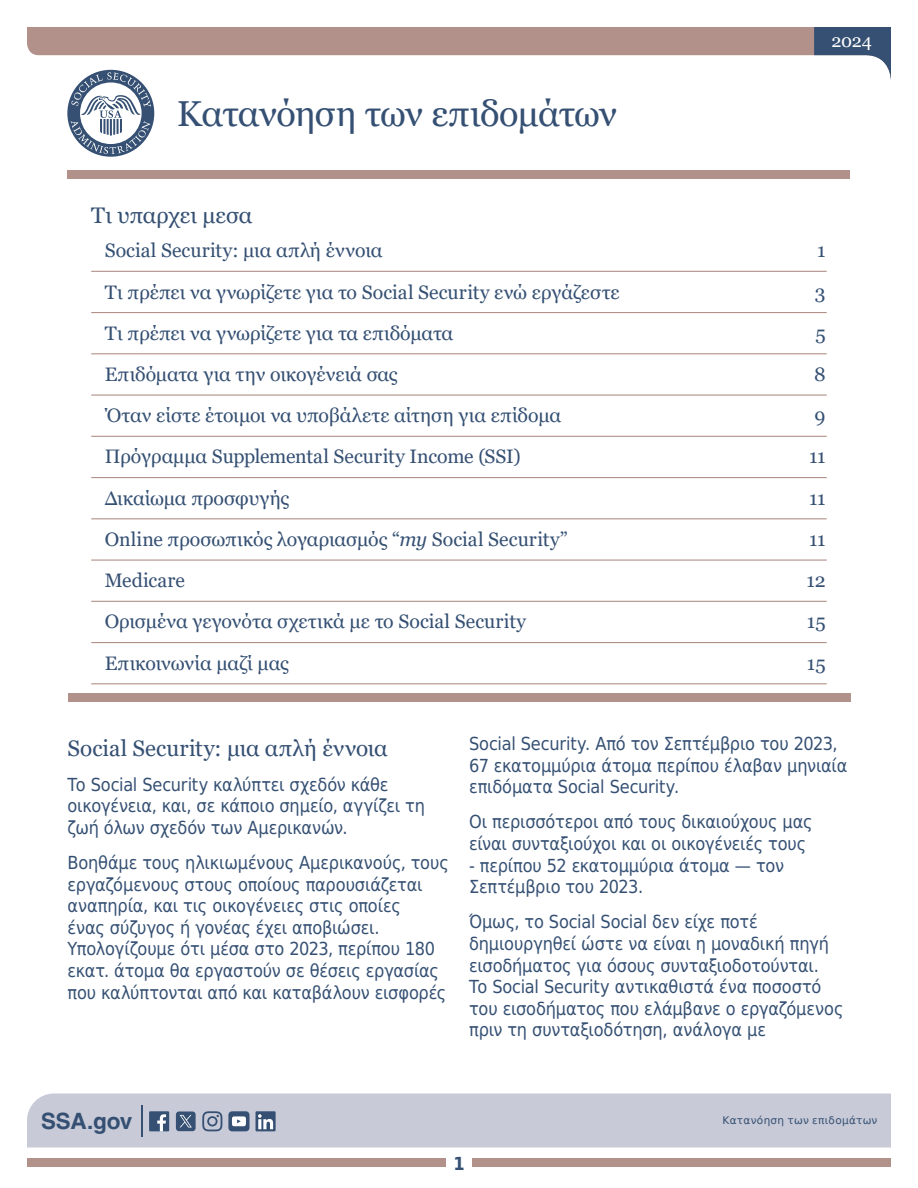
<style>
.page{position:relative;width:918px;height:1188px;background:#fff}
.page>*{position:absolute;margin:0;border:0;box-sizing:border-box;transform-origin:0 0}
.t1{font:36px "Georgia";letter-spacing:-.02em;color:#355073}
.t2{font:22.5px "Georgia";color:#355073}
.t3{font:700 22.5px "Helvetica";letter-spacing:-.015em;color:#355073}
.t4{font:19.5px "Georgia";letter-spacing:-.005em;color:#355073}
.t5{font:18px/21.6px "DejaVu Sans Condensed";letter-spacing:-.01em;color:#355073}
.t6{font:18px "Georgia";color:#fff}
.t7{font:700 18px "DejaVu Sans Condensed";color:#355073}
.t8{font:10.5px "DejaVu Sans";letter-spacing:.025em;color:#355073}
.s1{font-style:italic}
</style>
<div class="page">
<div style="left:27px;top:1159px;width:419px;height:8px;background:#b19189"></div>
<div style="left:472px;top:1159px;width:419px;height:8px;background:#b19189"></div>
<div style="left:27px;top:1094px;width:864px;height:54px;background:#c8cad7"></div>
<hr style="left:141px;top:1105px;width:1px;height:32px;background:#355073">
<svg style="left:27px;top:27px;width:787px;height:45px;fill:#b19189"></svg>
<svg style="left:814px;top:27px;width:77px;height:53px"></svg>
<div style="left:68px;top:171px;width:782px;height:8px;background:#b19189"></div>
<div style="left:68px;top:693px;width:783px;height:9px;background:#b19189"></div>
<svg style="left:67px;top:70px;width:87px;height:87px"></svg>
<svg style="left:71px;top:72px;width:80px;height:82px"></svg>
<div style="left:149px;top:1111px;width:20px;height:20px;background:#355073"></div>
<svg style="left:157px;top:1114px;width:9px;height:17px"></svg>
<div style="left:176px;top:1111px;width:20px;height:20px;background:#355073;border-radius:3px"></div>
<svg style="left:180px;top:1115px;width:12px;height:12px"></svg>
<svg style="left:202px;top:1111px;width:20px;height:20px"></svg>
<svg style="left:228px;top:1111px;width:22px;height:20px"></svg>
<svg style="left:256px;top:1111px;width:20px;height:20px"></svg>
<svg style="left:258px;top:1114px;width:15px;height:15px"></svg>
<hr style="left:91px;top:271px;width:736px;height:1px;background:#b19189">
<hr style="left:91px;top:312px;width:736px;height:1px;background:#b19189">
<hr style="left:91px;top:353px;width:736px;height:1px;background:#b19189">
<hr style="left:91px;top:395px;width:736px;height:1px;background:#b19189">
<hr style="left:91px;top:436px;width:736px;height:1px;background:#b19189">
<hr style="left:91px;top:477px;width:736px;height:1px;background:#b19189">
<hr style="left:91px;top:518px;width:736px;height:1px;background:#b19189">
<hr style="left:91px;top:560px;width:736px;height:1px;background:#b19189">
<hr style="left:91px;top:601px;width:736px;height:1px;background:#b19189">
<hr style="left:91px;top:642px;width:736px;height:1px;background:#b19189">
<hr style="left:91px;top:683px;width:736px;height:1px;background:#b19189">
<h1 class="t1" style="left:177px;top:92px;width:442px">Κατανόηση των επιδομάτων</h1>
<p class="t6" style="left:831px;top:30px;width:42px">2024</p>
<p class="t2" style="left:91px;top:201px;width:163px">Τι υπαρχει μεσα</p>
<p class="t4" style="left:105px;top:239px;width:279px">Social Security: μια απλή έννοια</p>
<p class="t4" style="left:817px;top:239px;width:10px">1</p>
<p class="t4" style="left:105px;top:280px;width:517px">Τι πρέπει να γνωρίζετε για το Social Security ενώ εργάζεστε</p>
<p class="t4" style="left:815px;top:280px;width:12px">3</p>
<p class="t4" style="left:105px;top:321px;width:350px">Τι πρέπει να γνωρίζετε για τα επιδόματα</p>
<p class="t4" style="left:815px;top:321px;width:12px">5</p>
<p class="t4" style="left:105px;top:362px;width:294px">Επιδόματα για την οικογένειά σας</p>
<p class="t4" style="left:814px;top:362px;width:13px">8</p>
<p class="t4" style="left:105px;top:404px;width:458px">Όταν είστε έτοιμοι να υποβάλετε αίτηση για επίδομα</p>
<p class="t4" style="left:815px;top:404px;width:13px">9</p>
<p class="t4" style="left:105px;top:445px;width:418px">Πρόγραμμα Supplemental Security Income (SSI)</p>
<p class="t4" style="left:809px;top:445px;width:18px">11</p>
<p class="t4" style="left:105px;top:486px;width:186px">Δικαίωμα προσφυγής</p>
<p class="t4" style="left:809px;top:486px;width:18px">11</p>
<p class="t4" style="left:105px;top:527px;width:465px">Online προσωπικός λογαριασμός “<span class="s1">my</span> Social Security”</p>
<p class="t4" style="left:809px;top:527px;width:18px">11</p>
<p class="t4" style="left:105px;top:569px;width:82px">Medicare</p>
<p class="t4" style="left:807px;top:569px;width:21px">12</p>
<p class="t4" style="left:105px;top:610px;width:423px">Ορισμένα γεγονότα σχετικά με το Social Security</p>
<p class="t4" style="left:807px;top:610px;width:20px">15</p>
<p class="t4" style="left:105px;top:651px;width:185px">Επικοινωνία μαζί μας</p>
<p class="t4" style="left:807px;top:651px;width:20px">15</p>
<h1 class="t2" style="left:68px;top:734px;width:322px">Social Security: μια απλή έννοια</h1>
<p class="t5" style="left:68px;top:773px;width:359px">Το Social Security καλύπτει σχεδόν κάθε οικογένεια, και, σε κάποιο σημείο, αγγίζει τη ζωή όλων σχεδόν των Αμερικανών.</p>
<p class="t5" style="left:68px;top:851px;width:383px">Βοηθάμε τους ηλικιωμένους Αμερικανούς, τους εργαζόμενους στους οποίους παρουσιάζεται αναπηρία, και τις οικογένειες στις οποίες<br>ένας σύζυγος ή γονέας έχει αποβιώσει.<br>Υπολογίζουμε ότι μέσα στο 2023, περίπου 180 εκατ. άτομα θα εργαστούν σε θέσεις εργασίας που καλύπτονται από και καταβάλουν εισφορές</p>
<p class="t5" style="left:469px;top:733px;width:380px">Social Security. Από τον Σεπτέμβριο του 2023,<br>67 εκατομμύρια άτομα περίπου έλαβαν μηνιαία επιδόματα Social Security.</p>
<p class="t5" style="left:469px;top:811px;width:345px">Οι περισσότεροι από τους δικαιούχους μας είναι συνταξιούχοι και οι οικογένειές τους</p>
<p class="t5" style="left:469px;top:854px;width:316px">- περίπου 52 εκατομμύρια άτομα — τον<br>Σεπτέμβριο του 2023.</p>
<p class="t5" style="left:469px;top:911px;width:376px">Όμως, το Social Social δεν είχε ποτέ δημιουργηθεί ώστε να είναι η μοναδική πηγή εισοδήματος για όσους συνταξιοδοτούνται.<br>Το Social Security αντικαθιστά ένα ποσοστό του εισοδήματος που ελάμβανε ο εργαζόμενος πριν τη συνταξιοδότηση, ανάλογα με</p>
<p class="t3" style="left:41px;top:1108px;width:93px">SSA.gov</p>
<p class="t8" style="left:723px;top:1112px;width:156px">Κατανόηση των επιδομάτων</p>
<p class="t7" style="left:453px;top:1148px;width:13px">1</p>
</div>
